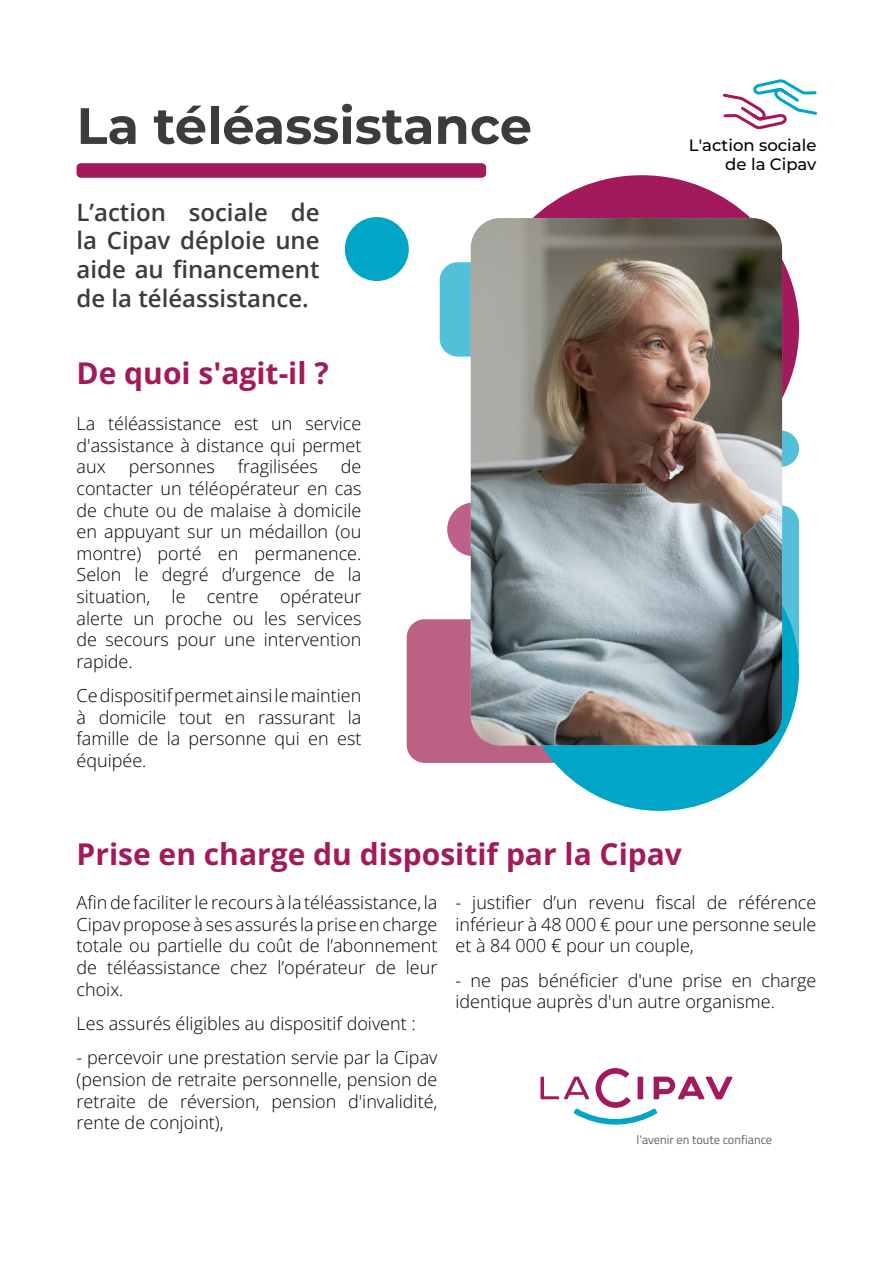
<style>
.page{position:relative;width:893px;height:1263px;background:#fff}
.page>*{position:absolute;margin:0;border:0;box-sizing:border-box;transform-origin:0 0}
.t1{font:700 51px "Montserrat";color:#3c3c3b}
.t2{font:700 30px "Open Sans";color:#a21a5b}
.t3{font:600 24px/28.8px "Open Sans";color:#3c3c3b;text-align:justify}
.t4{font:300 18px/21.6px "Open Sans";color:#000;text-align:justify}
.t5{font:500 16.5px/19.8px "Montserrat";color:#000;text-align:right}
.t6{font:12.3px "Titillium Web";color:#646363}
</style>
<div class="page">
<svg style="left:540px;top:1068px;width:192px;height:56px"></svg>
<div style="left:484px;top:175px;width:315px;height:307px;background:#a21a5b;border-radius:50%"></div>
<div style="left:745px;top:505px;width:54px;height:167px;background:#53c0da;border-radius:18px"></div>
<div style="left:440px;top:262px;width:56px;height:95px;background:#53c0da;border-radius:18px"></div>
<div style="left:763px;top:431px;width:36px;height:36px;background:#53c0da;border-radius:50%"></div>
<svg style="left:447px;top:502px;width:54px;height:54px"></svg>
<div style="left:407px;top:619px;width:172px;height:144px;background:#bb6284;border-radius:18px"></div>
<div style="left:520px;top:532px;width:279px;height:279px;background:#00a5c8;border-radius:50%"></div>
<img style="left:471px;top:218px;width:311px;height:527px">
<div style="left:77px;top:163px;width:409px;height:15px;background:#a21a5b;border-radius:4px"></div>
<svg style="left:722px;top:79px;width:96px;height:51px"></svg>
<div style="left:345px;top:217px;width:64px;height:64px;background:#00a5c8;border-radius:50%"></div>
<h1 class="t1" style="left:77px;top:89px;width:457px">La téléassistance</h1>
<h3 class="t3" style="left:77px;top:197px;width:245px">L’action sociale de la Cipav déploie une aide au financement de la téléassistance.</h3>
<h2 class="t2" style="left:77px;top:351px;width:254px">De quoi s'agit-il ?</h2>
<p class="t4" style="left:77px;top:412px;width:286px">La téléassistance est un service d'assistance à distance qui permet aux</p>
<p class="t4" style="left:129px;top:456px;width:88px">personnes</p>
<p class="t4" style="left:238px;top:456px;width:82px">fragilisées</p>
<p class="t4" style="left:77px;top:456px;width:286px;text-indent:264px">de contacter un téléopérateur en cas de chute ou de malaise à domicile en appuyant sur un médaillon (ou montre) porté en permanence.<br>Selon le degré d’urgence de la situation, le centre opérateur alerte un proche ou les services de secours pour une intervention rapide.</p>
<p class="t4" style="left:77px;top:684px;width:286px">Ce dispositif permet ainsi le maintien à domicile tout en rassurant la famille de la personne qui en est équipée.</p>
<p class="t5" style="left:689px;top:136px;width:129px">L'action sociale de la Cipav</p>
<h2 class="t2" style="left:77px;top:832px;width:607px">Prise en charge du dispositif par la Cipav</h2>
<p class="t4" style="left:77px;top:891px;width:362px">Afin de faciliter le recours à la téléassistance, la Cipav propose à ses assurés la prise en charge totale ou partielle du coût de l’abonnement de téléassistance chez l’opérateur de leur choix.</p>
<p class="t4" style="left:77px;top:1012px;width:341px">Les assurés éligibles au dispositif doivent :</p>
<p class="t4" style="left:77px;top:1046px;width:362px">- percevoir une prestation servie par la Cipav (pension de retraite personnelle, pension de retraite de réversion, pension d'invalidité, rente de conjoint),</p>
<p class="t4" style="left:455px;top:891px;width:362px">- justifier d’un revenu fiscal de référence inférieur à 48 000 € pour une personne seule et à 84 000 € pour un couple,</p>
<p class="t4" style="left:455px;top:969px;width:362px">- ne pas bénéficier d'une prise en charge identique auprès d'un autre organisme.</p>
<p class="t6" style="left:637px;top:1130px;width:137px">l'avenir en toute confiance</p>
</div>
